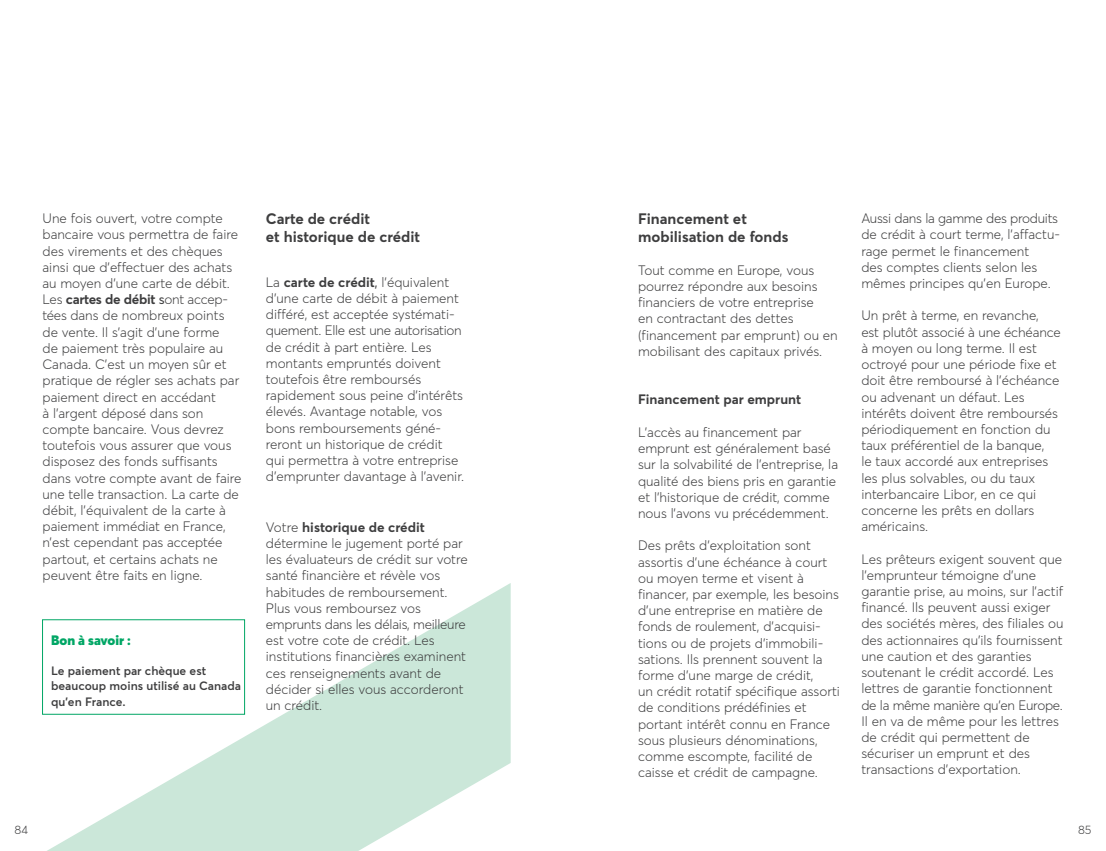
<style>
.page{position:relative;width:1106px;height:851px;background:#fff}
.page>*{position:absolute;margin:0;border:0;box-sizing:border-box;transform-origin:0 0}
.t1{font:700 15px/18px "Averta";color:#3e3e3f}
.t2{font:300 13.5px/16.2px "Averta";color:#3e3e3f}
.t3{font:700 13.5px "Averta";color:#3e3e3f}
.t4{font:900 13.5px "Averta";color:#00a665}
.t5{font:600 12px/14.4px "Averta";color:#3e3e3f}
.t6{font:300 12px "Averta";color:#3e3e3f}
.s1{font-weight:700}
.s2{font-weight:400}
</style>
<div class="page">
<svg style="left:46px;top:583px;width:464px;height:267px"></svg>
<div style="left:42px;top:619px;width:203px;height:95px;border:1px solid #00a665"></div>
<p class="t2" style="left:43px;top:210px;width:200px">Une fois ouvert, votre compte bancaire vous permettra de faire des virements et des chèques ainsi que d’effectuer des achats au moyen d’une carte de débit.<br>Les <span class="s1">cartes de débit</span> <span class="s2">s</span>ont accep&shy;tées dans de nombreux points de vente. Il s’agit d’une forme<br>de paiement très populaire au<br>Canada. C’est un moyen sûr et pratique de régler ses achats par paiement direct en accédant<br>à l’argent déposé dans son compte bancaire. Vous devrez toutefois vous assurer que vous disposez des fonds suffisants dans votre compte avant de faire une telle transaction. La carte de débit, l’équivalent de la carte à paiement immédiat en France, n’est cependant pas acceptée partout, et certains achats ne peuvent être faits en ligne.</p>
<p class="t4" style="left:51px;top:631px;width:81px">Bon à savoir :</p>
<p class="t5" style="left:51px;top:663px;width:191px">Le paiement par chèque est beaucoup moins utilisé au Canada</p>
<p class="t5" style="left:51px;top:694px;width:76px">qu’en France.</p>
<p class="t1" style="left:266px;top:210px;width:156px">Carte de crédit<br>et historique de crédit</p>
<p class="t2" style="left:266px;top:274px;width:200px">La <span class="s1">carte de crédit</span><span class="s2">,</span> l’équivalent d’une carte de débit à paiement différé, est acceptée systémati&shy;quement. Elle est une autorisation de crédit à part entière. Les montants empruntés doivent toutefois être remboursés rapidement sous peine d’intérêts élevés. Avantage notable, vos bons remboursements géné&shy;reront un historique de crédit qui permettra à votre entreprise d’emprunter davantage à l’avenir.</p>
<p class="t2" style="left:266px;top:518px;width:203px">Votre <span class="s1">historique de crédit </span>détermine le jugement porté par les évaluateurs de crédit sur votre santé financière et révèle vos habitudes de remboursement.<br>Plus vous remboursez vos emprunts dans les délais, meilleure est votre cote de crédit. Les institutions financières examinent ces renseignements avant de décider si elles vous accorderont un crédit.</p>
<p class="t1" style="left:638px;top:210px;width:152px">Financement et mobilisation de fonds</p>
<p class="t2" style="left:638px;top:262px;width:201px">Tout comme en Europe, vous pourrez répondre aux besoins financiers de votre entreprise<br>en contractant des dettes (financement par emprunt) ou en mobilisant des capitaux privés.</p>
<p class="t3" style="left:638px;top:391px;width:165px">Financement par emprunt</p>
<p class="t2" style="left:638px;top:424px;width:201px">L’accès au financement par emprunt est généralement basé sur la solvabilité de l’entreprise, la qualité des biens pris en garantie et l’historique de crédit, comme nous l’avons vu précédemment.</p>
<p class="t2" style="left:638px;top:537px;width:203px">Des prêts d’exploitation sont assortis d’une échéance à court ou moyen terme et visent à financer, par exemple, les besoins d’une entreprise en matière de fonds de roulement, d’acquisi&shy;tions ou de projets d’immobili&shy;sations. Ils prennent souvent la forme d’une marge de crédit,<br>un crédit rotatif spécifique assorti de conditions prédéfinies et portant intérêt connu en France sous plusieurs dénominations, comme escompte, facilité de caisse et crédit de campagne.</p>
<p class="t2" style="left:861px;top:210px;width:200px">Aussi dans la gamme des produits de crédit à court terme, l’affactu&shy;rage permet le financement<br>des comptes clients selon les mêmes principes qu’en Europe.</p>
<p class="t2" style="left:861px;top:307px;width:201px">Un prêt à terme, en revanche,<br>est plutôt associé à une échéance à moyen ou long terme. Il est octroyé pour une période fixe et doit être remboursé à l’échéance ou advenant un défaut. Les intérêts doivent être remboursés périodiquement en fonction du taux préférentiel de la banque,<br>le taux accordé aux entreprises les plus solvables, ou du taux interbancaire Libor, en ce qui concerne les prêts en dollars américains.</p>
<p class="t2" style="left:861px;top:550px;width:203px">Les prêteurs exigent souvent que l’emprunteur témoigne d’une garantie prise, au moins, sur l’actif financé. Ils peuvent aussi exiger des sociétés mères, des filiales ou des actionnaires qu’ils fournissent une caution et des garanties soutenant le crédit accordé. Les lettres de garantie fonctionnent de la même manière qu’en Europe.<br>Il en va de même pour les lettres de crédit qui permettent de sécuriser un emprunt et des transactions d’exportation.</p>
<p class="t6" style="left:14px;top:822px;width:15px">84</p>
<p class="t6" style="left:1078px;top:822px;width:15px">85</p>
</div>
